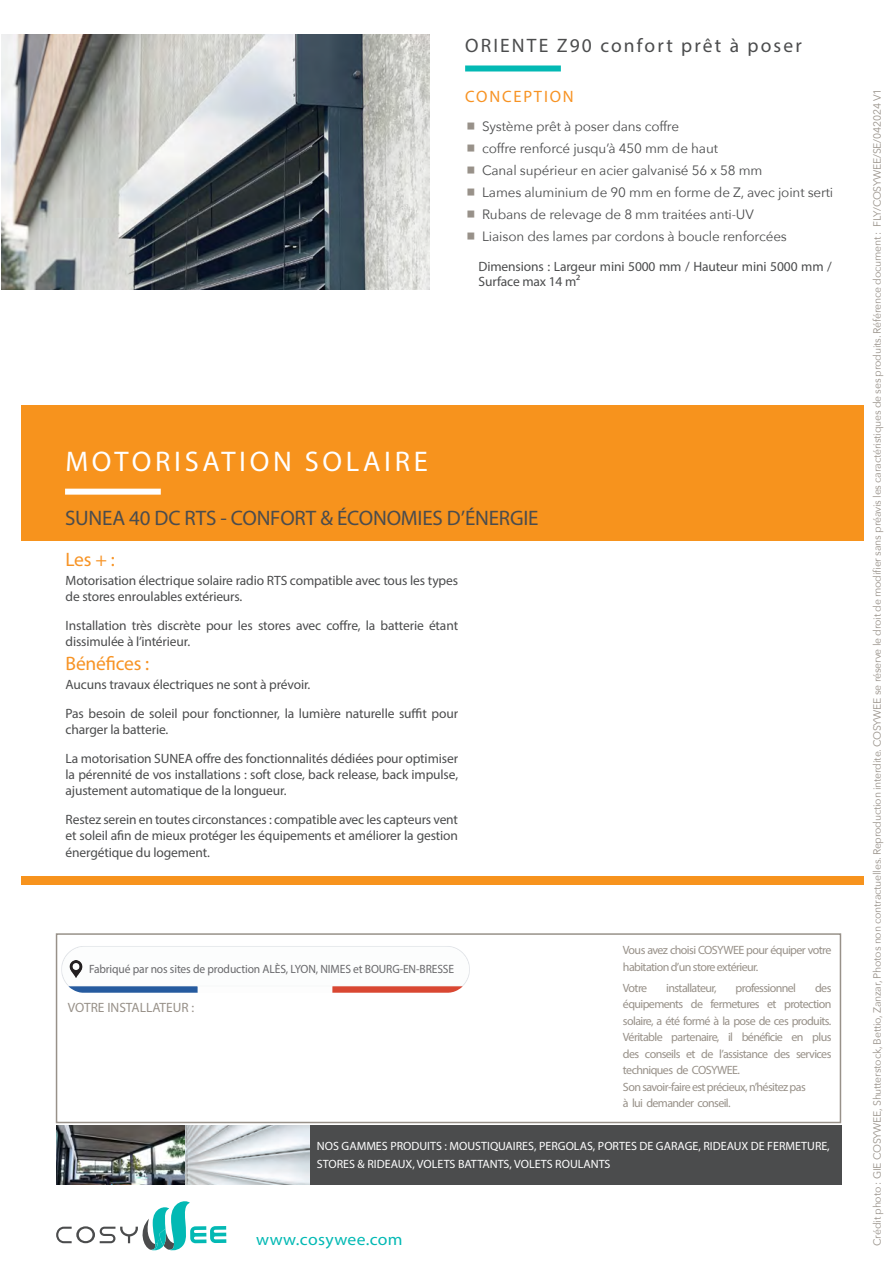
<style>
.page{position:relative;width:885px;height:1263px;background:#fff}
.page>*{position:absolute;margin:0;border:0;box-sizing:border-box;transform-origin:0 0}
.t1{font:28.5px "Myriad Pro";letter-spacing:.13em;color:#fff}
.t2{font:21px "Myriad Pro";letter-spacing:-.01em;color:#4b4c4d}
.t3{font:19.5px "Myriad Pro";letter-spacing:.11em;color:#4b4c4d}
.t4{font:19.5px "Myriad Pro";letter-spacing:-.01em;color:#f79324}
.t5{font:16.5px "Myriad Pro";letter-spacing:.02em;color:#03b9b4;scale:1.07 1}
.t6{font:16.5px "Myriad Pro";letter-spacing:.11em;color:#f79324}
.t7{font:13.5px/16.2px "Myriad Pro";letter-spacing:-.01em;color:#4b4c4d}
.t8{font:13.5px "Avenir Next";letter-spacing:-.01em;color:#4b4c4d}
.t9{font:13.5px "Myriad Pro";color:#989189}
.t10{font:12px/16.5px "Myriad Pro";letter-spacing:-.05em;color:#989189}
.t11{font:12px/18px "Myriad Pro";color:#fff}
.t12{font:12px "Myriad Pro";letter-spacing:-.01em;color:#69696c;scale:.96 1}
.t13{font:10.5px "Avenir Next";letter-spacing:-.02em;color:#989189}
</style>
<div class="page">
<div style="left:21px;top:405px;width:842px;height:479px;background:#f7931d"></div>
<div style="left:56px;top:933px;width:785px;height:190px;border:2px solid #989189"></div>
<svg style="left:61px;top:946px;width:408px;height:46px"></svg>
<img style="left:68px;top:961px;width:17px;height:17px">
<svg style="left:56px;top:1201px;width:170px;height:50px"></svg>
<div style="left:58px;top:1125px;width:783px;height:59px;background:#4b4c4d"></div>
<img style="left:56px;top:1125px;width:253px;height:59px">
<div style="left:65px;top:489px;width:96px;height:6px;background:#fff"></div>
<div style="left:21px;top:541px;width:863px;height:335px;background:#fff"></div>
<img style="left:1px;top:35px;width:429px;height:255px">
<div style="left:465px;top:65px;width:96px;height:6px;background:#03b9b4"></div>
<p class="t3" style="left:465px;top:34px;width:338px">ORIENTE Z90 confort prêt à poser</p>
<p class="t6" style="left:465px;top:87px;width:110px">CONCEPTION</p>
<p class="t8" style="left:482px;top:115px;width:198px">Système prêt à poser dans coffre</p>
<p class="t8" style="left:482px;top:137px;width:237px">coffre renforcé jusqu’à 450 mm de haut</p>
<p class="t8" style="left:482px;top:159px;width:282px">Canal supérieur en acier galvanisé 56 x 58 mm</p>
<p class="t8" style="left:482px;top:181px;width:352px">Lames aluminium de 90 mm en forme de Z, avec joint serti</p>
<p class="t8" style="left:482px;top:203px;width:273px">Rubans de relevage de 8 mm traitées anti-UV</p>
<p class="t8" style="left:482px;top:225px;width:306px">Liaison des lames par cordons à boucle renforcées</p>
<p class="t7" style="left:478px;top:259px;width:355px;line-height:15px">Dimensions : Largeur mini 5000 mm / Hauteur mini 5000 mm /<br>Surface max 14 m²</p>
<p class="t1" style="left:65px;top:443px;width:364px">MOTORISATION SOLAIRE</p>
<p class="t2" style="left:65px;top:505px;width:475px">SUNEA 40 DC RTS - CONFORT &amp; ÉCONOMIES D’ÉNERGIE</p>
<p class="t4" style="left:66px;top:547px;width:51px">Les + :</p>
<p class="t7" style="left:66px;top:572px;width:394px">Motorisation électrique solaire radio RTS compatible avec tous les types de stores enroulables extérieurs.</p>
<p class="t7" style="left:66px;top:617px;width:394px">Installation très discrète pour les stores avec coffre, la batterie étant dissimulée à l’intérieur.</p>
<p class="t7" style="left:66px;top:676px;width:246px">Aucuns travaux électriques ne sont à prévoir.</p>
<p class="t7" style="left:66px;top:705px;width:394px">Pas besoin de soleil pour fonctionner, la lumière naturelle suffit pour charger la batterie.</p>
<p class="t7" style="left:66px;top:750px;width:394px;text-align:justify">La motorisation SUNEA offre des fonctionnalités dédiées pour optimiser la pérennité de vos installations : soft close, back release, back impulse, ajustement automatique de la longueur.</p>
<p class="t7" style="left:66px;top:811px;width:394px;text-align:justify">Restez serein en toutes circonstances : compatible avec les capteurs vent et soleil afin de mieux protéger les équipements et améliorer la gestion énergétique du logement.</p>
<p class="t4" style="left:66px;top:651px;width:85px">Bénéfices :</p>
<p class="t12" style="left:89px;top:962px;width:382px">Fabriqué par nos sites de production ALÈS, LYON, NIMES et BOURG-EN-BRESSE</p>
<p class="t9" style="left:68px;top:999px;width:128px">VOTRE INSTALLATEUR :</p>
<p class="t10" style="left:623px;top:942px;width:210px">Vous avez choisi COSYWEE pour équiper votre habitation d’un store extérieur.</p>
<p class="t10" style="left:623px;top:979px;width:26px">Votre</p>
<p class="t10" style="left:666px;top:979px;width:52px">installateur,</p>
<p class="t10" style="left:735px;top:979px;width:62px">professionnel</p>
<p class="t10" style="left:623px;top:979px;width:210px;text-align:justify;text-indent:192px">des équipements de fermetures et protection solaire, a été formé à la pose de ces produits.<br>Véritable partenaire, il bénéficie en plus des conseils et de l’assistance des services techniques de COSYWEE.</p>
<p class="t10" style="left:623px;top:1078px;width:184px">Son savoir-faire est précieux, n’hésitez pas</p>
<p class="t10" style="left:623px;top:1094px;width:109px">à lui demander conseil.</p>
<p class="t11" style="left:317px;top:1136px;width:514px">NOS GAMMES PRODUITS : MOUSTIQUAIRES, PERGOLAS, PORTES DE GARAGE, RIDEAUX DE FERMETURE,<br>STORES &amp; RIDEAUX, VOLETS BATTANTS, VOLETS ROULANTS</p>
<p class="t5" style="left:256px;top:1229px;width:138px">www.cosywee.com</p>
<p class="t13" style="left:868px;top:1246px;width:1158px;rotate:-90deg">Crédit photo : GIE COSYWEE, Shutterstock, Bettio, Zanzar, Photos non contractuelles. Reproduction interdite. COSYWEE se réserve le droit de modifier sans préavis les caractéristiques de ses produits. Référence document : FLY/COSYWEE/SE/042024 V1</p>
</div>
